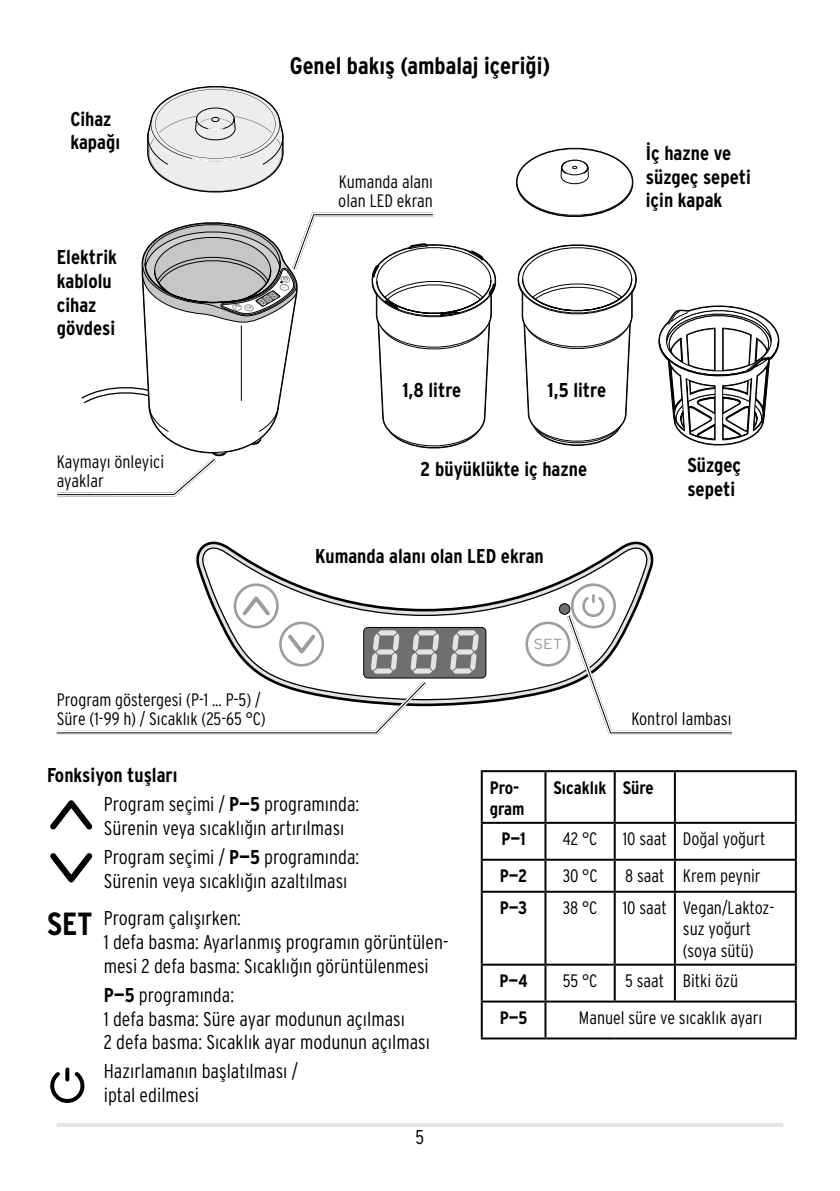
<style>
.page{position:relative;width:840px;height:1191px;background:#fff}
.page>*{position:absolute;margin:0;border:0;box-sizing:border-box;transform-origin:0 0}
.t1{font:700 condensed 24px "Interstate OT";color:#000}
.t2{font:300 condensed 20px/23.6px "Interstate OT";color:#000}
.t3{font:700 condensed 20px/23.6px "Interstate OT";color:#000}
.t4{font:300 condensed 18px/18.8px "Interstate OT";color:#000}
.t5{font:700 condensed 18px/21.2px "Interstate OT";color:#000}
.t6{font:300 14.6px "Interstate OT";color:#9d9d9c;scale:1.12 1}
.s1{font-weight:700}
.s2{font-weight:700;font-size:32px}
</style>
<div class="page">
<hr style="left:57px;top:1123px;width:725px;height:4px;background:#e3e3e3">
<svg style="left:196px;top:541px;width:457px;height:41px"></svg>
<svg style="left:201px;top:545px;width:446px;height:37px"></svg>
<svg style="left:658px;top:305px;width:120px;height:140px"></svg>
<svg style="left:517px;top:244px;width:119px;height:202px"></svg>
<svg style="left:147px;top:86px;width:136px;height:106px"></svg>
<svg style="left:56px;top:582px;width:676px;height:153px"></svg>
<svg style="left:50px;top:800px;width:42px;height:29px"></svg>
<svg style="left:50px;top:853px;width:42px;height:29px"></svg>
<svg style="left:50px;top:1071px;width:34px;height:32px"></svg>
<svg style="left:65px;top:1067px;width:4px;height:14px"></svg>
<svg style="left:81px;top:212px;width:415px;height:285px"></svg>
<svg style="left:57px;top:494px;width:33px;height:1px"></svg>
<hr style="left:57px;top:492px;width:33px;height:2px;background:#fff">
<hr style="left:57px;top:495px;width:33px;height:1px;background:#fff">
<svg style="left:516px;top:148px;width:117px;height:69px"></svg>
<hr style="left:480px;top:770px;width:65px;height:2px;background:#000">
<hr style="left:480px;top:772px;width:2px;height:50px;background:#000">
<hr style="left:545px;top:770px;width:69px;height:2px;background:#000">
<hr style="left:544px;top:772px;width:2px;height:50px;background:#000">
<hr style="left:614px;top:770px;width:60px;height:2px;background:#000">
<hr style="left:613px;top:772px;width:2px;height:50px;background:#000">
<hr style="left:674px;top:770px;width:122px;height:2px;background:#000">
<hr style="left:673px;top:772px;width:2px;height:50px;background:#000">
<hr style="left:794px;top:772px;width:2px;height:50px;background:#000">
<hr style="left:480px;top:822px;width:65px;height:2px;background:#000">
<hr style="left:480px;top:824px;width:2px;height:34px;background:#000">
<hr style="left:545px;top:822px;width:69px;height:2px;background:#000">
<hr style="left:544px;top:824px;width:2px;height:34px;background:#000">
<hr style="left:614px;top:822px;width:60px;height:2px;background:#000">
<hr style="left:613px;top:824px;width:2px;height:34px;background:#000">
<hr style="left:674px;top:822px;width:122px;height:2px;background:#000">
<hr style="left:673px;top:824px;width:2px;height:34px;background:#000">
<hr style="left:794px;top:824px;width:2px;height:34px;background:#000">
<hr style="left:480px;top:858px;width:65px;height:2px;background:#000">
<hr style="left:480px;top:860px;width:2px;height:30px;background:#000">
<hr style="left:545px;top:858px;width:69px;height:2px;background:#000">
<hr style="left:544px;top:860px;width:2px;height:30px;background:#000">
<hr style="left:614px;top:858px;width:60px;height:2px;background:#000">
<hr style="left:613px;top:860px;width:2px;height:30px;background:#000">
<hr style="left:674px;top:858px;width:122px;height:2px;background:#000">
<hr style="left:673px;top:860px;width:2px;height:30px;background:#000">
<hr style="left:794px;top:860px;width:2px;height:30px;background:#000">
<hr style="left:480px;top:890px;width:65px;height:2px;background:#000">
<hr style="left:480px;top:892px;width:2px;height:71px;background:#000">
<hr style="left:545px;top:890px;width:69px;height:2px;background:#000">
<hr style="left:544px;top:892px;width:2px;height:71px;background:#000">
<hr style="left:614px;top:890px;width:60px;height:2px;background:#000">
<hr style="left:613px;top:892px;width:2px;height:71px;background:#000">
<hr style="left:674px;top:890px;width:122px;height:2px;background:#000">
<hr style="left:673px;top:892px;width:2px;height:71px;background:#000">
<hr style="left:794px;top:892px;width:2px;height:71px;background:#000">
<hr style="left:480px;top:963px;width:65px;height:2px;background:#000">
<hr style="left:480px;top:965px;width:2px;height:35px;background:#000">
<hr style="left:545px;top:963px;width:69px;height:2px;background:#000">
<hr style="left:544px;top:965px;width:2px;height:35px;background:#000">
<hr style="left:614px;top:963px;width:60px;height:2px;background:#000">
<hr style="left:613px;top:965px;width:2px;height:35px;background:#000">
<hr style="left:674px;top:963px;width:122px;height:2px;background:#000">
<hr style="left:673px;top:965px;width:2px;height:35px;background:#000">
<hr style="left:794px;top:965px;width:2px;height:35px;background:#000">
<hr style="left:480px;top:1000px;width:65px;height:2px;background:#000">
<hr style="left:480px;top:1002px;width:2px;height:35px;background:#000">
<hr style="left:545px;top:1000px;width:69px;height:2px;background:#000">
<hr style="left:544px;top:1002px;width:2px;height:35px;background:#000">
<hr style="left:614px;top:1000px;width:60px;height:2px;background:#000">
<hr style="left:674px;top:1000px;width:122px;height:2px;background:#000">
<hr style="left:794px;top:1002px;width:2px;height:35px;background:#000">
<hr style="left:480px;top:1037px;width:65px;height:2px;background:#000">
<hr style="left:545px;top:1037px;width:69px;height:2px;background:#000">
<hr style="left:614px;top:1037px;width:60px;height:2px;background:#000">
<hr style="left:674px;top:1037px;width:122px;height:2px;background:#000">
<p class="t3" style="left:70px;top:107px;width:51px">Cihaz kapağı</p>
<p class="t3" style="left:57px;top:245px;width:62px">Elektrik kablolu cihaz gövdesi</p>
<p class="t4" style="left:57px;top:452px;width:109px">Kaymayı önleyici ayaklar</p>
<p class="t1" style="left:289px;top:50px;width:262px">Genel bakış (ambalaj içeriği)</p>
<p class="t4" style="left:338px;top:172px;width:96px">Kumanda alanı olan LED ekran</p>
<p class="t3" style="left:645px;top:141px;width:106px">İç hazne ve süzgeç sepeti için kapak</p>
<p class="t3" style="left:402px;top:378px;width:60px">1,8 litre</p>
<p class="t3" style="left:547px;top:378px;width:60px">1,5 litre</p>
<p class="t3" style="left:420px;top:457px;width:168px">2 büyüklükte iç hazne</p>
<p class="t3" style="left:687px;top:453px;width:55px">Süzgeç sepeti</p>
<p class="t3" style="left:315px;top:543px;width:230px">Kumanda alanı olan LED ekran</p>
<p class="t4" style="left:57px;top:690px;width:210px">Program göstergesi (P-1 ... P-5) /<br>Süre (1-99 h) / Sıcaklık (25-65 °C)</p>
<p class="t6" style="left:533px;top:635px;width:27px">SET</p>
<p class="t4" style="left:631px;top:709px;width:102px">Kontrol lambası</p>
<p class="t2" style="left:104px;top:760px;width:257px;line-height:29.2px;text-indent:-57px"><span class="s1">Fonksiyon tuşları<br></span>Program seçimi / <span class="s1">P—5</span> programında:</p>
<p class="t2" style="left:104px;top:813px;width:257px;line-height:29.2px">Sürenin veya sıcaklığın artırılması<br>Program seçimi / <span class="s1">P—5</span> programında:</p>
<p class="t2" style="left:47px;top:861px;width:302px;line-height:37.8px;text-indent:57px">Sürenin veya sıcaklığın azaltılması<br><span class="s2">SET</span> Program çalışırken:</p>
<p class="t2" style="left:104px;top:930px;width:346px">1 defa basma: Ayarlanmış programın görüntülen&shy;mesi 2 defa basma: Sıcaklığın görüntülenmesi</p>
<p class="t2" style="left:104px;top:983px;width:327px"><span class="s1">P—5</span> programında:<br>1 defa basma: Süre ayar modunun açılması<br>2 defa basma: Sıcaklık ayar modunun açılması</p>
<p class="t2" style="left:104px;top:1059px;width:195px">Hazırlamanın başlatılması / iptal edilmesi</p>
<p class="t2" style="left:415px;top:1125px;width:10px">5</p>
<p class="t5" style="left:489px;top:776px;width:36px">Pro&shy;gram</p>
<p class="t5" style="left:553px;top:776px;width:102px">Sıcaklık Süre</p>
<p class="t5" style="left:501px;top:828px;width:26px">P—1</p>
<p class="t4" style="left:562px;top:829px;width:36px">42 °C</p>
<p class="t4" style="left:622px;top:829px;width:144px">10 saat Doğal yoğurt</p>
<p class="t5" style="left:499px;top:865px;width:29px">P—2</p>
<p class="t4" style="left:562px;top:866px;width:36px">30 °C</p>
<p class="t4" style="left:624px;top:866px;width:137px">8 saat Krem peynir</p>
<p class="t5" style="left:499px;top:897px;width:29px">P—3</p>
<p class="t4" style="left:562px;top:898px;width:36px">38 °C</p>
<p class="t4" style="left:682px;top:897px;width:93px;line-height:21.2px;text-indent:-60px">10 saat Vegan/Laktoz&shy;suz yoğurt (soya sütü)</p>
<p class="t5" style="left:499px;top:970px;width:30px">P—4</p>
<p class="t4" style="left:562px;top:971px;width:36px">55 °C</p>
<p class="t4" style="left:625px;top:971px;width:114px">5 saat Bitki özü</p>
<p class="t5" style="left:499px;top:1006px;width:29px">P—5</p>
<p class="t4" style="left:578px;top:1008px;width:185px">Manuel süre ve sıcaklık ayarı</p>
</div>
